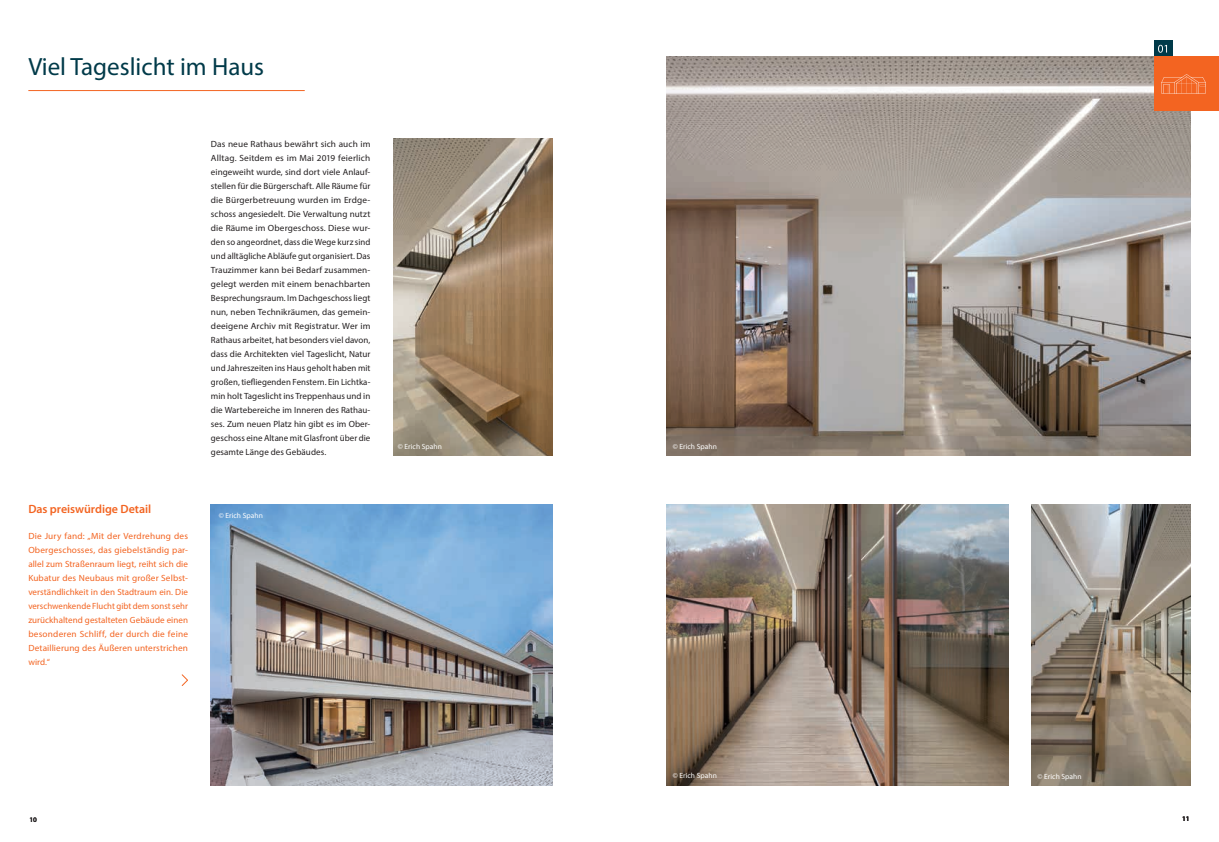
<style>
.page{position:relative;width:1219px;height:842px;background:#fff}
.page>*{position:absolute;margin:0;border:0;box-sizing:border-box;transform-origin:0 0}
.t1{font:25px "Myriad Pro";color:#003a49}
.t2{font:600 12px "Myriad Pro";letter-spacing:-.005em;color:#f36421}
.t3{font:9px/14px "Myriad Pro";letter-spacing:.005em;color:#231f20;text-align:justify}
.t4{font:9px/14px "Myriad Pro";letter-spacing:.015em;color:#f36421;text-align:justify}
.t5{font:7.5px "Myriad Pro";letter-spacing:.01em;color:#fff}
.t6{font:600 7px "Myriad Pro";color:#231f20}
</style>
<div class="page">
<img style="left:211px;top:504px;width:341px;height:281px">
<hr style="left:28px;top:90px;width:277px;height:1px;background:#f36421">
<img style="left:666px;top:56px;width:525px;height:399px">
<img style="left:393px;top:139px;width:159px;height:316px">
<img style="left:666px;top:504px;width:342px;height:281px">
<img style="left:1031px;top:504px;width:159px;height:281px">
<div style="left:1154px;top:41px;width:18px;height:36px;background:#003a49"></div>
<svg style="left:1158px;top:45px;width:9px;height:8px"></svg>
<div style="left:1154px;top:56px;width:65px;height:55px;background:#f36421"></div>
<svg style="left:1161px;top:74px;width:45px;height:20px"></svg>
<svg style="left:181px;top:674px;width:7px;height:12px"></svg>
<h1 class="t1" style="left:28px;top:51px;width:237px">Viel Tageslicht im Haus</h1>
<h2 class="t2" style="left:28px;top:501px;width:124px">Das preiswürdige Detail</h2>
<p class="t4" style="left:28px;top:529px;width:161px">Die Jury fand: „Mit der Verdrehung des Obergeschosses, das giebelständig par&shy;allel zum Straßenraum liegt, reiht sich die Kubatur des Neubaus mit großer Selbst&shy;verständlichkeit in den Stadtraum ein. Die verschwenkende Flucht gibt dem sonst sehr zurückhaltend gestalteten Gebäude einen besonderen Schliff, der durch die feine Detaillierung des Äußeren unterstrichen wird.“</p>
<p class="t3" style="left:211px;top:137px;width:161px">Das neue Rathaus bewährt sich auch im Alltag. Seitdem es im Mai 2019 feierlich eingeweiht wurde, sind dort viele Anlauf&shy;stellen für die Bürgerschaft. Alle Räume für die Bürgerbetreuung wurden im Erdge&shy;schoss angesiedelt. Die Verwaltung nutzt die Räume im Obergeschoss. Diese wur&shy;den so angeordnet, dass die Wege kurz sind und alltägliche Abläufe gut organisiert. Das Trauzimmer kann bei Bedarf zusammen&shy;gelegt werden mit einem benachbarten Besprechungsraum. Im Dachgeschoss liegt nun, neben Technikräumen, das gemein&shy;deeigene Archiv mit Registratur. Wer im Rathaus arbeitet, hat besonders viel davon, dass die Architekten viel Tageslicht, Natur und Jahreszeiten ins Haus geholt haben mit großen, tiefliegenden Fenstern. Ein Lichtka&shy;min holt Tageslicht ins Treppenhaus und in die Wartebereiche im Inneren des Rathau&shy;ses. Zum neuen Platz hin gibt es im Ober&shy;geschoss eine Altane mit Glasfront über die gesamte Länge des Gebäudes.</p>
<p class="t5" style="left:219px;top:511px;width:46px">© Erich Spahn</p>
<p class="t5" style="left:398px;top:442px;width:46px">© Erich Spahn</p>
<p class="t5" style="left:673px;top:442px;width:46px">© Erich Spahn</p>
<p class="t5" style="left:673px;top:771px;width:46px">© Erich Spahn</p>
<p class="t5" style="left:1037px;top:771px;width:46px">© Erich Spahn</p>
<p class="t6" style="left:29px;top:815px;width:9px">10</p>
<p class="t6" style="left:1182px;top:814px;width:9px">11</p>
</div>
